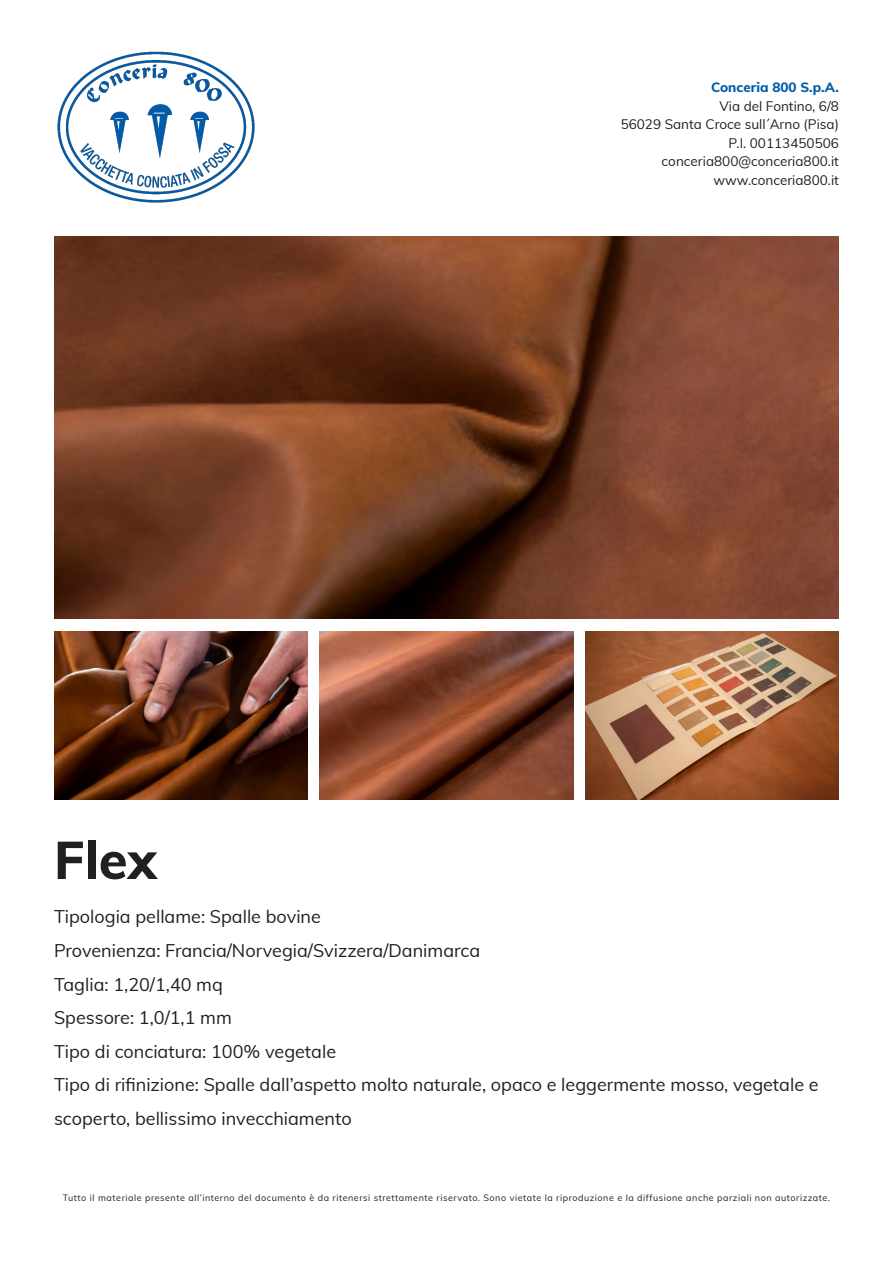
<style>
.page{position:relative;width:893px;height:1263px;background:#fff}
.page>*{position:absolute;margin:0;border:0;box-sizing:border-box;transform-origin:0 0}
.t1{font:800 52.5px "Muli";color:#231f20}
.t2{font:18px/33.6px "Muli";color:#231f20}
.t3{font:13.5px "Muli";color:#231f20}
.t4{font:800 13.5px/18.6px "Muli";color:#005caa;text-align:right}
.t5{font:9px "Muli";letter-spacing:.06em;color:#231f20}
.s1{font-weight:400;color:#231f20}
</style>
<div class="page">
<img style="left:54px;top:236px;width:785px;height:382px">
<img style="left:54px;top:631px;width:253px;height:169px">
<img style="left:320px;top:631px;width:253px;height:169px">
<img style="left:586px;top:631px;width:253px;height:169px">
<img style="left:57px;top:51px;width:198px;height:152px">
<p class="t4" style="left:711px;top:77px;width:129px">Conceria 800 S.p.A.<br><span class="s1">Via del Fontino, 6/8</span></p>
<p class="t3" style="left:621px;top:114px;width:220px">56029 Santa Croce sull´Arno (Pisa)</p>
<p class="t3" style="left:728px;top:133px;width:112px">P.I. 00113450506</p>
<p class="t3" style="left:662px;top:152px;width:179px">conceria800@conceria800.it</p>
<p class="t3" style="left:713px;top:170px;width:127px">www.conceria800.it</p>
<p class="t1" style="left:54px;top:822px;width:104px">Flex</p>
<p class="t2" style="left:54px;top:899px;width:268px">Tipologia pellame: Spalle bovine</p>
<p class="t2" style="left:54px;top:933px;width:428px">Provenienza: Francia/Norvegia/Svizzera/Danimarca</p>
<p class="t2" style="left:54px;top:966px;width:170px">Taglia: 1,20/1,40 mq</p>
<p class="t2" style="left:54px;top:1000px;width:179px">Spessore: 1,0/1,1 mm</p>
<p class="t2" style="left:54px;top:1034px;width:284px">Tipo di conciatura: 100% vegetale</p>
<p class="t2" style="left:54px;top:1067px;width:766px">Tipo di rifinizione: Spalle dall’aspetto molto naturale, opaco e leggermente mosso, vegetale e scoperto, bellissimo invecchiamento</p>
<p class="t5" style="left:63px;top:1191px;width:769px">Tutto il materiale presente all’interno del documento è da ritenersi strettamente riservato. Sono vietate la riproduzione e la diffusione anche parziali non autorizzate.</p>
</div>
